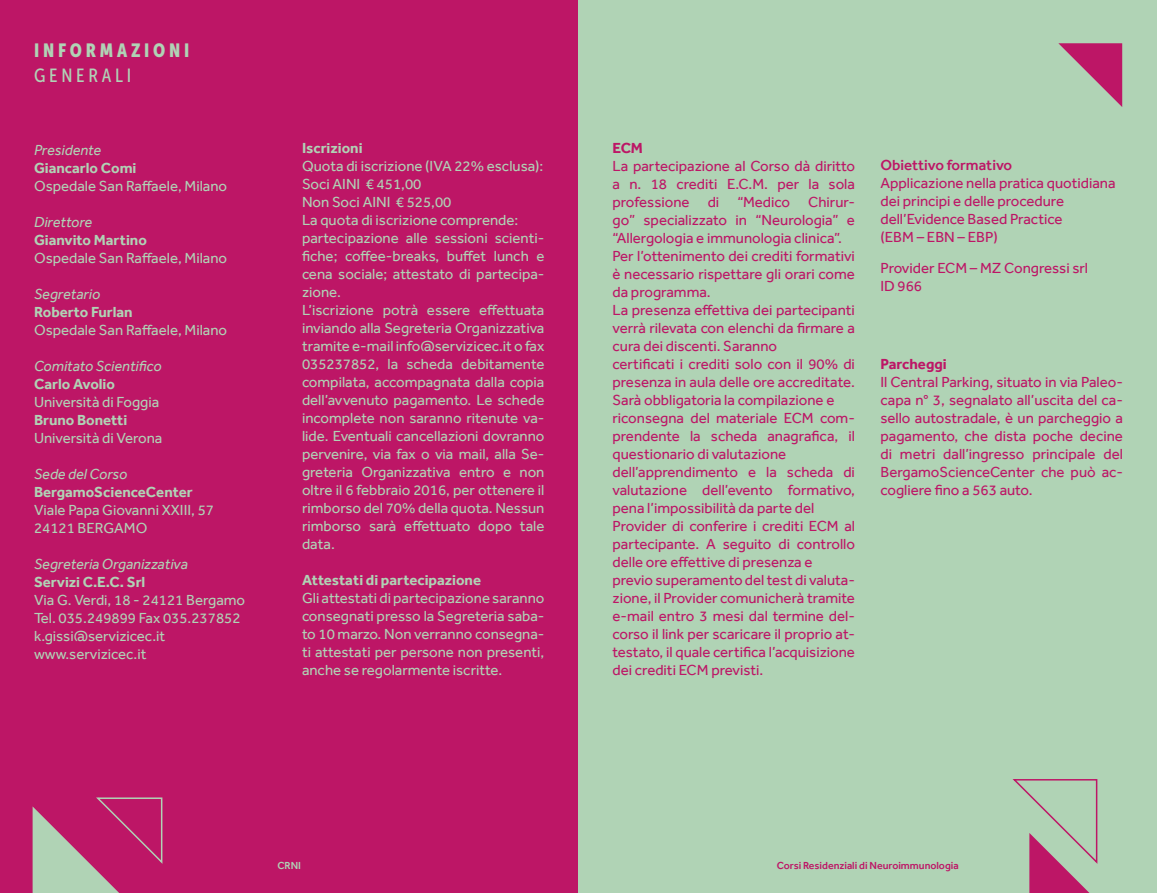
<style>
.page{position:relative;width:1157px;height:893px;background:#fff}
.page>*{position:absolute;margin:0;border:0;box-sizing:border-box;transform-origin:0 0}
.t1{font:19.05px "Museo Sans Cond 900";letter-spacing:.2em;color:#b0d3b5}
.t2{font:19.05px "Museo Sans Cond 500";letter-spacing:.2em;color:#b0d3b5}
.t3{font:15px/18px "Effra";color:#bd1666}
.t4{font:15px/18px "Effra";color:#b0d3b5}
.t5{font:700 15px "Effra";color:#b0d3b5}
.t6{font:italic 15px "Effra";color:#b0d3b5}
.t7{font:500 15px "Effra";color:#bd1666}
.t8{font:700 15px "Effra";color:#bd1666}
.t9{font:500 10.5px "Effra";color:#bd1666}
.t10{font:500 10.5px "Effra";color:#b0d3b5}
</style>
<div class="page">
<div style="left:0;top:0;width:578px;height:893px;background:#bd1666"></div>
<div style="left:578px;top:0;width:579px;height:893px;background:#b0d3b5"></div>
<svg style="left:1058px;top:43px;width:64px;height:64px"></svg>
<svg style="left:33px;top:797px;width:130px;height:96px"></svg>
<svg style="left:1012px;top:779px;width:86px;height:114px"></svg>
<p class="t1" style="left:34px;top:39px;width:157px">INFORMAZIONI</p>
<p class="t2" style="left:34px;top:65px;width:99px">GENERALI</p>
<p class="t6" style="left:34px;top:141px;width:69px">Presidente</p>
<p class="t5" style="left:34px;top:159px;width:104px">Giancarlo Comi</p>
<p class="t4" style="left:34px;top:177px;width:195px">Ospedale San Raffaele, Milano</p>
<p class="t6" style="left:34px;top:213px;width:60px">Direttore</p>
<p class="t5" style="left:34px;top:231px;width:114px">Gianvito Martino</p>
<p class="t4" style="left:34px;top:249px;width:195px">Ospedale San Raffaele, Milano</p>
<p class="t6" style="left:34px;top:285px;width:68px">Segretario</p>
<p class="t5" style="left:34px;top:303px;width:100px">Roberto Furlan</p>
<p class="t4" style="left:34px;top:321px;width:195px">Ospedale San Raffaele, Milano</p>
<p class="t6" style="left:34px;top:357px;width:129px">Comitato Scientifico</p>
<p class="t5" style="left:34px;top:375px;width:82px">Carlo Avolio</p>
<p class="t4" style="left:34px;top:393px;width:127px">Università di Foggia</p>
<p class="t5" style="left:34px;top:411px;width:95px">Bruno Bonetti</p>
<p class="t4" style="left:34px;top:429px;width:130px">Università di Verona</p>
<p class="t6" style="left:34px;top:465px;width:95px">Sede del Corso</p>
<p class="t5" style="left:34px;top:483px;width:160px">BergamoScienceCenter</p>
<p class="t4" style="left:34px;top:501px;width:181px">Viale Papa Giovanni XXIII, 57<br>24121 BERGAMO</p>
<p class="t6" style="left:34px;top:555px;width:155px">Segreteria Organizzativa</p>
<p class="t5" style="left:34px;top:573px;width:113px">Servizi C.E.C. Srl</p>
<p class="t4" style="left:34px;top:591px;width:213px">Via G. Verdi, 18 - 24121 Bergamo<br>Tel. 035.249899 Fax 035.237852 k.gissi@servizicec.it www.servizicec.it</p>
<p class="t5" style="left:302px;top:139px;width:62px">Iscrizioni</p>
<p class="t4" style="left:302px;top:157px;width:244px">Quota di iscrizione (IVA 22% esclusa):<br>Soci AINI € 451,00<br>Non Soci AINI € 525,00<br>La quota di iscrizione comprende: partecipazione alle sessioni scienti&shy;fiche; coffee-breaks, buffet lunch e cena sociale; attestato di partecipa&shy;zione.<br>L’iscrizione potrà essere effettuata inviando alla Segreteria Organizzativa tramite e-mail info@servizicec.it o fax 035237852, la scheda debitamente compilata, accompagnata dalla copia dell’avvenuto pagamento. Le schede incomplete non saranno ritenute va&shy;lide. Eventuali cancellazioni dovranno pervenire, via fax o via mail, alla Se&shy;greteria Organizzativa entro e non oltre il 6 febbraio 2016, per ottenere il rimborso del 70% della quota. Nessun rimborso sarà effettuato dopo tale data.</p>
<p class="t5" style="left:302px;top:571px;width:180px">Attestati di partecipazione</p>
<p class="t4" style="left:302px;top:589px;width:244px;text-align:justify">Gli attestati di partecipazione saranno consegnati presso la Segreteria saba&shy;to 10 marzo. Non verranno consegna&shy;ti attestati per persone non presenti, anche se regolarmente iscritte.</p>
<p class="t8" style="left:612px;top:139px;width:32px">ECM</p>
<p class="t3" style="left:612px;top:157px;width:244px">La partecipazione al Corso dà diritto a n. 18 crediti E.C.M. per la sola professione di “Medico Chirur&shy;go” specializzato in “Neurologia” e “Allergologia e immunologia clinica”.<br>Per l’ottenimento dei crediti formativi è necessario rispettare gli orari come da programma.<br>La presenza effettiva dei partecipanti verrà rilevata con elenchi da firmare a cura dei discenti. Saranno<br>certificati i crediti solo con il 90% di presenza in aula delle ore accreditate.<br>Sarà obbligatoria la compilazione e riconsegna del materiale ECM com&shy;prendente la scheda anagrafica, il questionario di valutazione dell’apprendimento e la scheda di valutazione dell’evento formativo, pena l’impossibilità da parte del Provider di conferire i crediti ECM al partecipante. A seguito di controllo delle ore effettive di presenza e previo superamento del test di valuta&shy;zione, il Provider comunicherà tramite e-mail entro 3 mesi dal termine del&shy;corso il link per scaricare il proprio at&shy;testato, il quale certifica l’acquisizione dei crediti ECM previsti.</p>
<p class="t7" style="left:880px;top:156px;width:133px">Obiettivo formativo</p>
<p class="t3" style="left:880px;top:174px;width:237px">Applicazione nella pratica quotidiana dei principi e delle procedure dell’Evidence Based Practice<br>(EBM – EBN – EBP)</p>
<p class="t3" style="left:880px;top:259px;width:209px">Provider ECM – MZ Congressi srl<br>ID 966</p>
<p class="t8" style="left:880px;top:355px;width:68px">Parcheggi</p>
<p class="t3" style="left:880px;top:373px;width:244px;text-align:justify">Il Central Parking, situato in via Paleo&shy;capa n° 3, segnalato all’uscita del ca&shy;sello autostradale, è un parcheggio a pagamento, che dista poche decine di metri dall’ingresso principale del BergamoScienceCenter che può ac&shy;cogliere fino a 563 auto.</p>
<p class="t10" style="left:277px;top:859px;width:25px">CRNI</p>
<p class="t9" style="left:776px;top:859px;width:183px">Corsi Residenziali di Neuroimmunologia</p>
</div>
